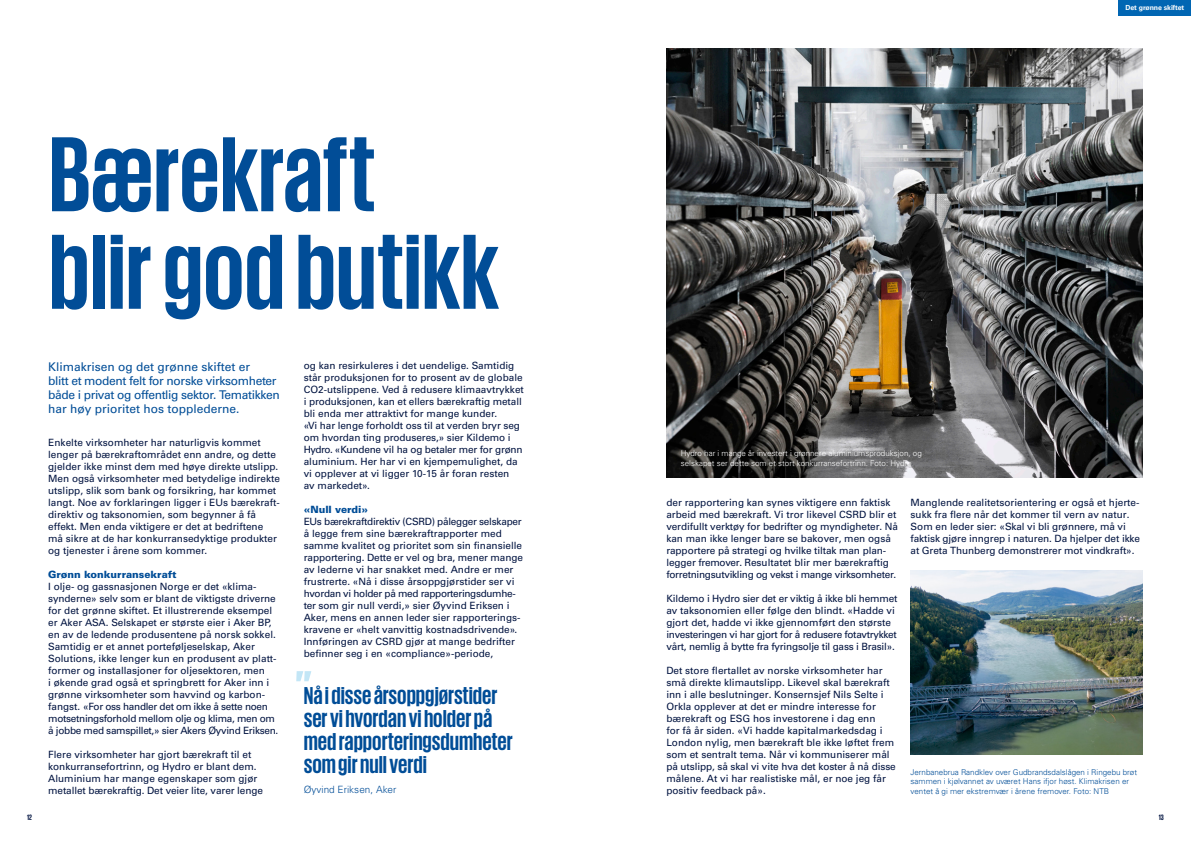
<style>
.page{position:relative;width:1191px;height:842px;background:#fff}
.page>*{position:absolute;margin:0;border:0;box-sizing:border-box;transform-origin:0 0}
.t1{font:700 109.1px/97.5px "KPMG";color:#014d97}
.t2{font:700 25px/23px "KPMG";color:#014d97}
.t3{font:12px/14px "Universfor KPMG";letter-spacing:-.03em;color:#014d97}
.t4{font:10px/12px "Universfor KPMG";color:#001340}
.t5{font:10px/12px "Universfor KPMG";letter-spacing:-.02em;color:#001340}
.t6{font:900 10px "Universfor KPMG";color:#014d97}
.t7{font:300 10px "Universfor KPMG";color:#014d97}
.t8{font:300 8px/9.6px "Universfor KPMG";color:#014d97}
.t9{font:300 8px/9.6px "Universfor KPMG";color:#fff}
.t10{font:700 8px "KPMG";color:#001340}
.t11{font:700 7px "Universfor KPMG";letter-spacing:-.01em;color:#fff}
</style>
<div class="page">
<img style="left:910px;top:570px;width:232px;height:184px">
<img style="left:666px;top:48px;width:476px;height:430px">
<div style="left:1118px;top:0;width:73px;height:15px;background:#0166b3"></div>
<svg style="left:296px;top:671px;width:15px;height:10px"></svg>
<p class="t1" style="left:49px;top:122px;width:452px">Bærekraft blir god butikk</p>
<p class="t3" style="left:48px;top:359px;width:233px">Klimakrisen og det grønne skiftet er<br>blitt et modent felt for norske virksomheter både i privat og offentlig sektor. Tematikken har høy prioritet hos topplederne.</p>
<p class="t4" style="left:48px;top:436px;width:233px">Enkelte virksomheter har naturligvis kommet lenger på bærekraftområdet enn andre, og dette gjelder ikke minst dem med høye direkte utslipp.<br>Men også virksomheter med betydelige indirekte utslipp, slik som bank og forsikring, har kommet langt. Noe av forklaringen ligger i EUs bærekraft&shy;direktiv og taksonomien, som begynner å få</p>
<p class="t4" style="left:48px;top:520px;width:230px">effekt. Men enda viktigere er det at bedriftene må sikre at de har konkurransedyktige produkter og tjenester i årene som kommer.</p>
<p class="t6" style="left:48px;top:568px;width:130px">Grønn konkurransekraft</p>
<p class="t4" style="left:48px;top:580px;width:210px">I olje- og gassnasjonen Norge er det «klima-</p>
<p class="t4" style="left:48px;top:592px;width:231px">synderne» selv som er blant de viktigste driverne for det grønne skiftet. Et illustrerende eksempel er Aker ASA. Selskapet er største eier i Aker BP, en av de ledende produsentene på norsk sokkel.<br>Samtidig er et annet porteføljeselskap, Aker Solutions, ikke lenger kun en produsent av platt&shy;former og installasjoner for oljesektoren, men<br>i økende grad også et springbrett for Aker inn i grønne virksomheter som havvind og karbon&shy;fangst. «For oss handler det om ikke å sette noen motsetningsforhold mellom olje og klima, men om å jobbe med samspillet,» sier Akers Øyvind Eriksen.</p>
<p class="t4" style="left:48px;top:748px;width:216px">Flere virksomheter har gjort bærekraft til et konkurransefortrinn, og Hydro er blant dem.<br>Aluminium har mange egenskaper som gjør metallet bærekraftig. Det veier lite, varer lenge</p>
<p class="t4" style="left:304px;top:360px;width:222px">og kan resirkuleres i det uendelige. Samtidig står produksjonen for to prosent av de globale CO2-utslippene. Ved å redusere klimaavtrykket i produksjonen, kan et ellers bærekraftig metall bli enda mer attraktivt for mange kunder.<br>«Vi har lenge forholdt oss til at verden bryr seg om hvordan ting produseres,» sier Kildemo i Hydro. «Kundene vil ha og betaler mer for grønn aluminium. Her har vi en kjempemulighet, da vi opplever at vi ligger 10-15 år foran resten<br>av markedet».</p>
<p class="t6" style="left:304px;top:503px;width:66px">«Null verdi»</p>
<p class="t4" style="left:304px;top:516px;width:221px">EUs bærekraftdirektiv (CSRD) pålegger selskaper å legge frem sine bærekraftrapporter med samme kvalitet og prioritet som sin finansielle rapportering. Dette er vel og bra, mener mange av lederne vi har snakket med. Andre er mer frustrerte. «Nå i disse årsoppgjørstider ser vi hvordan vi holder på med rapporteringsdumhe&shy;ter som gir null verdi,» sier Øyvind Eriksen i Aker, mens en annen leder sier rapporterings&shy;kravene er «helt vanvittig kostnadsdrivende».<br>Innføringen av CSRD gjør at mange bedrifter befinner seg i en «compliance»-periode,</p>
<p class="t2" style="left:304px;top:683px;width:210px">Nå i disse årsoppgjørstider ser vi hvordan vi holder på med rapporteringsdumheter som gir null verdi</p>
<p class="t7" style="left:304px;top:783px;width:94px">Øyvind Eriksen, Aker</p>
<p class="t9" style="left:681px;top:448px;width:242px">Hydro har i mange år investert i grønnere aluminiumsproduksjon, og selskapet ser dette som et stort konkurransefortrinn. Foto: Hydro</p>
<p class="t11" style="left:1125px;top:4px;width:60px">Det grønne skiftet</p>
<p class="t4" style="left:666px;top:496px;width:233px">der rapportering kan synes viktigere enn faktisk arbeid med bærekraft. Vi tror likevel CSRD blir et verdifullt verktøy for bedrifter og myndigheter. Nå kan man ikke lenger bare se bakover, men også</p>
<p class="t4" style="left:666px;top:544px;width:231px">rapportere på strategi og hvilke tiltak man plan&shy;legger fremover. Resultatet blir mer bærekraftig forretningsutvikling og vekst i mange virksomheter.</p>
<p class="t5" style="left:666px;top:592px;width:232px">Kildemo i Hydro sier det er viktig å ikke bli hemmet av taksonomien eller følge den blindt. «Hadde vi gjort det, hadde vi ikke gjennomført den største investeringen vi har gjort for å redusere fotavtrykket vårt, nemlig å bytte fra fyringsolje til gass i Brasil».</p>
<p class="t4" style="left:666px;top:664px;width:231px">Det store flertallet av norske virksomheter har små direkte klimautslipp. Likevel skal bærekraft inn i alle beslutninger. Konsernsjef Nils Selte i Orkla opplever at det er mindre interesse for bærekraft og ESG hos investorene i dag enn<br>for få år siden. «Vi hadde kapitalmarkedsdag i London nylig, men bærekraft ble ikke løftet frem som et sentralt tema. Når vi kommuniserer mål på utslipp, så skal vi vite hva det koster å nå disse målene. At vi har realistiske mål, er noe jeg får positiv feedback på».</p>
<p class="t4" style="left:910px;top:496px;width:231px">Manglende realitetsorientering er også et hjerte&shy;sukk fra flere når det kommer til vern av natur.<br>Som en leder sier: «Skal vi bli grønnere, må vi faktisk gjøre inngrep i naturen. Da hjelper det ikke at Greta Thunberg demonstrerer mot vindkraft».</p>
<p class="t8" style="left:910px;top:767px;width:228px">Jernbanebrua Randklev over Gudbrandsdalslågen i Ringebu brøt sammen i kjølvannet av uværet Hans ifjor høst. Klimakrisen er ventet å gi mer ekstremvær i årene fremover. Foto: NTB</p>
<p class="t10" style="left:27px;top:813px;width:6px">12</p>
<p class="t10" style="left:1158px;top:813px;width:7px">13</p>
</div>
